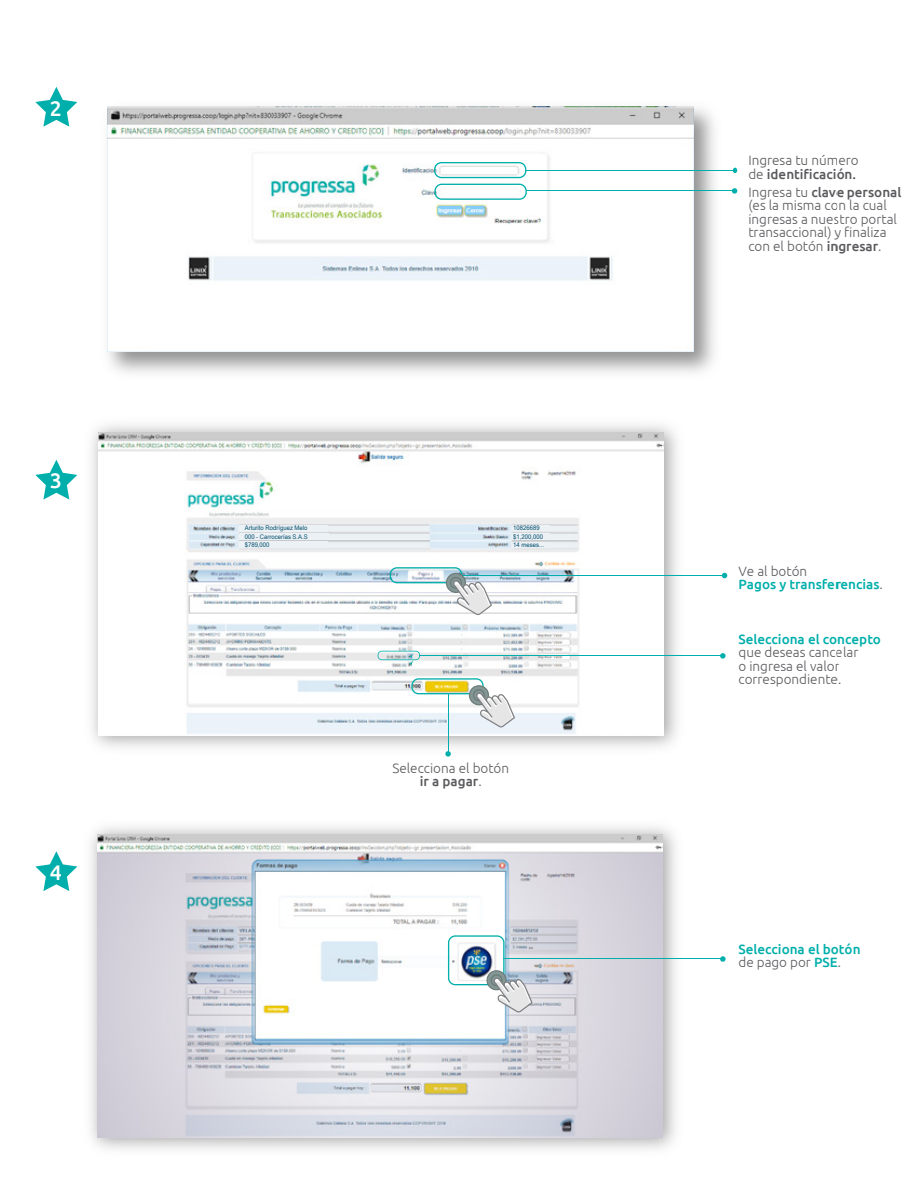
<style>
.page{position:relative;width:918px;height:1188px;background:#fff}
.page>*{position:absolute;margin:0;border:0;box-sizing:border-box;transform-origin:0 0}
.t1{font:500 21.15px "Ubuntu";color:#fff}
.t2{font:300 13.5px/13.5px "Ubuntu";color:#5b5b5f}
.t3{font:500 13.5px/13.5px "Ubuntu";color:#00afab}
.t4{font:6.3px/8.9px "Arial Narrow";color:#004d6b;scale:1.14 1}
.s1{font-weight:500}
.s2{font-weight:300;color:#5b5b5f}
</style>
<div class="page">
<img style="left:56px;top:102px;width:682px;height:358px">
<img style="left:108px;top:107px;width:585px;height:244px">
<svg style="left:35px;top:87px;width:42px;height:40px"></svg>
<svg style="left:35px;top:460px;width:42px;height:40px"></svg>
<svg style="left:434px;top:162px;width:92px;height:16px"></svg>
<hr style="left:525px;top:170px;width:210px;height:1px;background:#00afab">
<svg style="left:733px;top:168px;width:4px;height:5px"></svg>
<svg style="left:434px;top:184px;width:93px;height:16px"></svg>
<hr style="left:526px;top:190px;width:208px;height:1px;background:#00afab">
<svg style="left:732px;top:188px;width:5px;height:6px"></svg>
<svg style="left:35px;top:851px;width:42px;height:40px"></svg>
<img style="left:79px;top:411px;width:612px;height:337px">
<img style="left:98px;top:432px;width:566px;height:303px">
<div style="left:239px;top:525px;width:89px;height:7px;background:#ecf1f5"></div>
<div style="left:240px;top:533px;width:88px;height:7px;background:#ecf1f5"></div>
<div style="left:239px;top:541px;width:89px;height:6px;background:#ecf1f5"></div>
<hr style="left:462px;top:575px;width:263px;height:1px;background:#00afab">
<svg style="left:722px;top:573px;width:5px;height:5px"></svg>
<hr style="left:419px;top:655px;width:302px;height:1px;background:#00afab">
<svg style="left:720px;top:653px;width:6px;height:6px"></svg>
<svg style="left:378px;top:651px;width:42px;height:15px"></svg>
<hr style="left:448px;top:694px;width:1px;height:60px;background:#00afab">
<svg style="left:445px;top:751px;width:6px;height:6px"></svg>
<div style="left:513px;top:525px;width:37px;height:6px;background:#ecf1f5"></div>
<div style="left:513px;top:533px;width:37px;height:6px;background:#ecf1f5"></div>
<div style="left:513px;top:542px;width:37px;height:6px;background:#ecf1f5"></div>
<img style="left:77px;top:826px;width:599px;height:324px">
<img style="left:98px;top:834px;width:565px;height:304px">
<hr style="left:503px;top:958px;width:218px;height:1px;background:#00afab">
<svg style="left:720px;top:956px;width:6px;height:6px"></svg>
<svg style="left:390px;top:567px;width:102px;height:48px"></svg>
<svg style="left:411px;top:678px;width:104px;height:50px"></svg>
<img style="left:448px;top:935px;width:85px;height:78px">
<h1 class="t1" style="left:50px;top:95px;width:13px">2</h1>
<h1 class="t1" style="left:50px;top:468px;width:13px">3</h1>
<h1 class="t1" style="left:50px;top:859px;width:13px">4</h1>
<p class="t4" style="left:245px;top:523px;width:57px">Arturito Rodríguez Melo<br>000 - Carrocerías S.A.S</p>
<p class="t4" style="left:245px;top:540px;width:23px">$789,000</p>
<p class="t4" style="left:513px;top:523px;width:28px">10826689 $1,200,000</p>
<p class="t4" style="left:513px;top:540px;width:28px">14 meses...</p>
<p class="t2" style="left:392px;top:761px;width:118px;text-align:center">Selecciona el botón <span class="s1">ir a pagar</span>.</p>
<p class="t2" style="left:748px;top:153px;width:112px">Ingresa tu número de <span class="s1">identificación.</span></p>
<p class="t2" style="left:748px;top:185px;width:155px">Ingresa tu <span class="s1">clave personal </span>(es la misma con la cual ingresas a nuestro portal transaccional) y finaliza con el botón <span class="s1">ingresar</span>.</p>
<p class="t3" style="left:738px;top:564px;width:146px"><span class="s2">Ve al botón<br></span>Pagos y transferencias<span class="s2">.</span></p>
<p class="t3" style="left:738px;top:632px;width:144px">Selecciona el concepto</p>
<p class="t2" style="left:738px;top:645px;width:121px">que deseas cancelar o ingresa el valor correspondiente.</p>
<p class="t3" style="left:738px;top:942px;width:124px">Selecciona el botón <span class="s2">de pago por</span> PSE<span class="s2">.</span></p>
</div>
